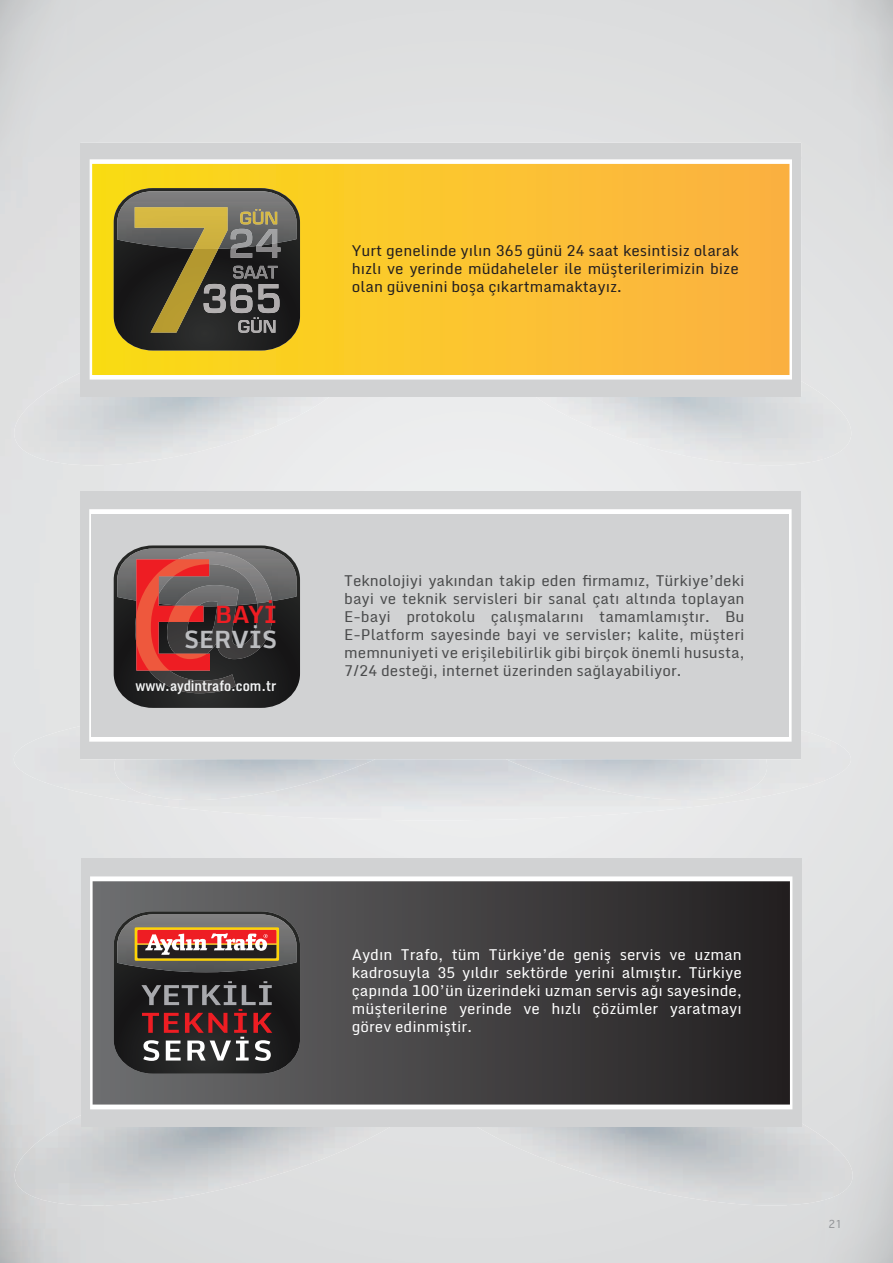
<style>
.page{position:relative;width:893px;height:1263px;background:#fff}
.page>*{position:absolute;margin:0;border:0;box-sizing:border-box;transform-origin:0 0}
.t1{font:700 24px "Monda";color:#bcbdc0}
.t2{font:700 24px "Monda";color:#ee1d23}
.t3{font:15px/18px "Monda";color:#4b4c4d;text-align:justify}
.t4{font:15px/18px "Monda";color:#fff;text-align:justify}
.t5{font:15px/18px "Monda";color:#231f20;text-align:justify}
.t6{font:700 14.55px "Monda";color:#f2f3f4;scale:.86 1}
.t7{font:10.5px "Thonburi";color:#919396}
</style>
<div class="page">
<div style="left:81px;top:143px;width:720px;height:253px;background:#d1d2d3"></div>
<svg style="left:90px;top:159px;width:702px;height:221px;background:#fbfaf7"></svg>
<svg style="left:92px;top:164px;width:697px;height:211px;background:#fac230"></svg>
<div style="left:81px;top:859px;width:721px;height:268px;background:#d1d2d3"></div>
<svg style="left:90px;top:876px;width:702px;height:233px;background:#f2f2f2"></svg>
<svg style="left:93px;top:881px;width:697px;height:223px;background:#413f41"></svg>
<img style="left:114px;top:759px;width:261px;height:41px">
<img style="left:506px;top:759px;width:261px;height:41px">
<div style="left:80px;top:492px;width:721px;height:267px;background:#d1d2d3"></div>
<svg style="left:89px;top:509px;width:703px;height:233px;background:#fbfbfb"></svg>
<div style="left:92px;top:514px;width:697px;height:223px;background:#d1d2d3"></div>
<svg style="left:114px;top:188px;width:186px;height:162px;background:#5d573f"></svg>
<svg style="left:114px;top:545px;width:186px;height:163px;background:#614342"></svg>
<svg style="left:114px;top:911px;width:186px;height:163px;background:#594741"></svg>
<p class="t5" style="left:352px;top:243px;width:389px">Yurt genelinde yılın 365 günü 24 saat kesintisiz olarak hızlı ve yerinde müdaheleler ile müşterilerimizin bize olan güvenini boşa çıkartmamaktayız.</p>
<h1 class="t2" style="left:215px;top:594px;width:64px">BAYİ</h1>
<h1 class="t1" style="left:184px;top:619px;width:95px">SERVİS</h1>
<p class="t6" style="left:135px;top:673px;width:165px">www.aydintrafo.com.tr</p>
<p class="t3" style="left:344px;top:572px;width:402px">Teknolojiyi yakından takip eden firmamız, Türkiye’deki bayi ve teknik servisleri bir sanal çatı altında toplayan E-bayi protokolu çalışmalarını tamamlamıştır. Bu E-Platform sayesinde bayi ve servisler; kalite, müşteri memnuniyeti ve erişilebilirlik gibi birçok önemli hususta, 7/24 desteği, internet üzerinden sağlayabiliyor.</p>
<p class="t4" style="left:352px;top:946px;width:392px">Aydın Trafo, tüm Türkiye’de geniş servis ve uzman kadrosuyla 35 yıldır sektörde yerini almıştır. Türkiye çapında 100’ün üzerindeki uzman servis ağı sayesinde, müşterilerine yerinde ve hızlı çözümler yaratmayı görev edinmiştir.</p>
<p class="t7" style="left:828px;top:1215px;width:15px">21</p>
</div>
